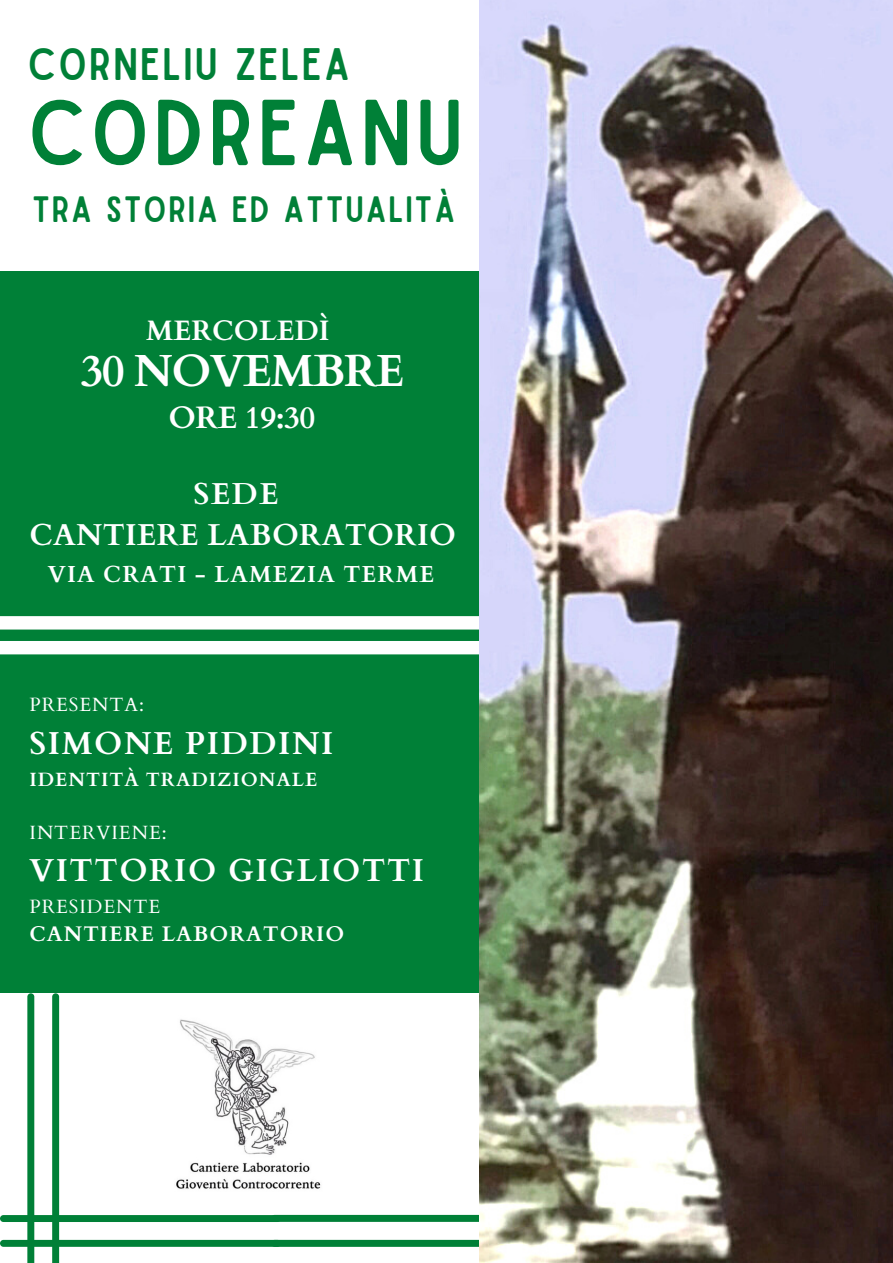
<style>
.page{position:relative;width:893px;height:1263px;background:#fff}
.page>*{position:absolute;margin:0;border:0;box-sizing:border-box;transform-origin:0 0}
.t1{font:89.25px "Sailors";letter-spacing:.05em;color:#008037}
.t2{font:700 45px "Cardo";letter-spacing:-.035em;color:#fff}
.t3{font:43.5px "Sailors";letter-spacing:.05em;color:#008037}
.t4{font:35.1px "Sailors";letter-spacing:.05em;color:#008037}
.t5{font:700 31.72px "Cardo";letter-spacing:.05em;color:#fff}
.t6{font:700 30.97px "Cardo";letter-spacing:-.015em;color:#fff}
.t7{font:700 30.22px/40.7px "Cardo";letter-spacing:.01em;color:#fff;text-align:center}
.t8{font:700 28.12px "Cardo";color:#fff}
.t9{font:700 23.17px "Cardo";letter-spacing:.05em;color:#fff}
.t10{font:700 21.15px "Cardo";letter-spacing:.05em;color:#fff}
.t11{font:19.2px "Cardo";letter-spacing:.05em;color:#fff}
.t12{font:700 19.2px "Cardo";letter-spacing:.05em;color:#fff}
</style>
<div class="page">
<div style="left:0;top:272px;width:497px;height:360px;background:#008037"></div>
<div style="left:0;top:614px;width:497px;height:379px;background:#008037"></div>
<svg style="left:0;top:993px;width:271px;height:270px"></svg>
<svg style="left:0;top:616px;width:479px;height:38px"></svg>
<svg style="left:271px;top:1048px;width:208px;height:199px"></svg>
<img style="left:479px;top:0;width:414px;height:1263px">
<h3 class="t3" style="left:28px;top:48px;width:323px">CORNELIU ZELEA</h3>
<h1 class="t1" style="left:28px;top:100px;width:436px">CODREANU</h1>
<h3 class="t4" style="left:32px;top:197px;width:424px">TRA STORIA ED ATTUALITÀ</h3>
<h3 class="t8" style="left:146px;top:312px;width:185px">MERCOLEDÌ</h3>
<h2 class="t2" style="left:80px;top:342px;width:326px">30 NOVEMBRE</h2>
<h3 class="t6" style="left:168px;top:397px;width:148px">ORE 19:30</h3>
<h3 class="t7" style="left:29px;top:474px;width:428px">SEDE<br>CANTIERE LABORATORIO</h3>
<p class="t9" style="left:48px;top:559px;width:388px">VIA CRATI - LAMEZIA TERME</p>
<p class="t11" style="left:29px;top:692px;width:116px">PRESENTA:</p>
<h3 class="t5" style="left:29px;top:722px;width:305px">SIMONE PIDDINI</h3>
<p class="t12" style="left:29px;top:767px;width:289px">IDENTITÀ TRADIZIONALE</p>
<p class="t11" style="left:29px;top:820px;width:139px">INTERVIENE:</p>
<h3 class="t5" style="left:29px;top:849px;width:396px">VITTORIO GIGLIOTTI</h3>
<p class="t11" style="left:29px;top:893px;width:132px">PRESIDENTE</p>
<p class="t10" style="left:29px;top:920px;width:316px">CANTIERE LABORATORIO</p>
</div>
